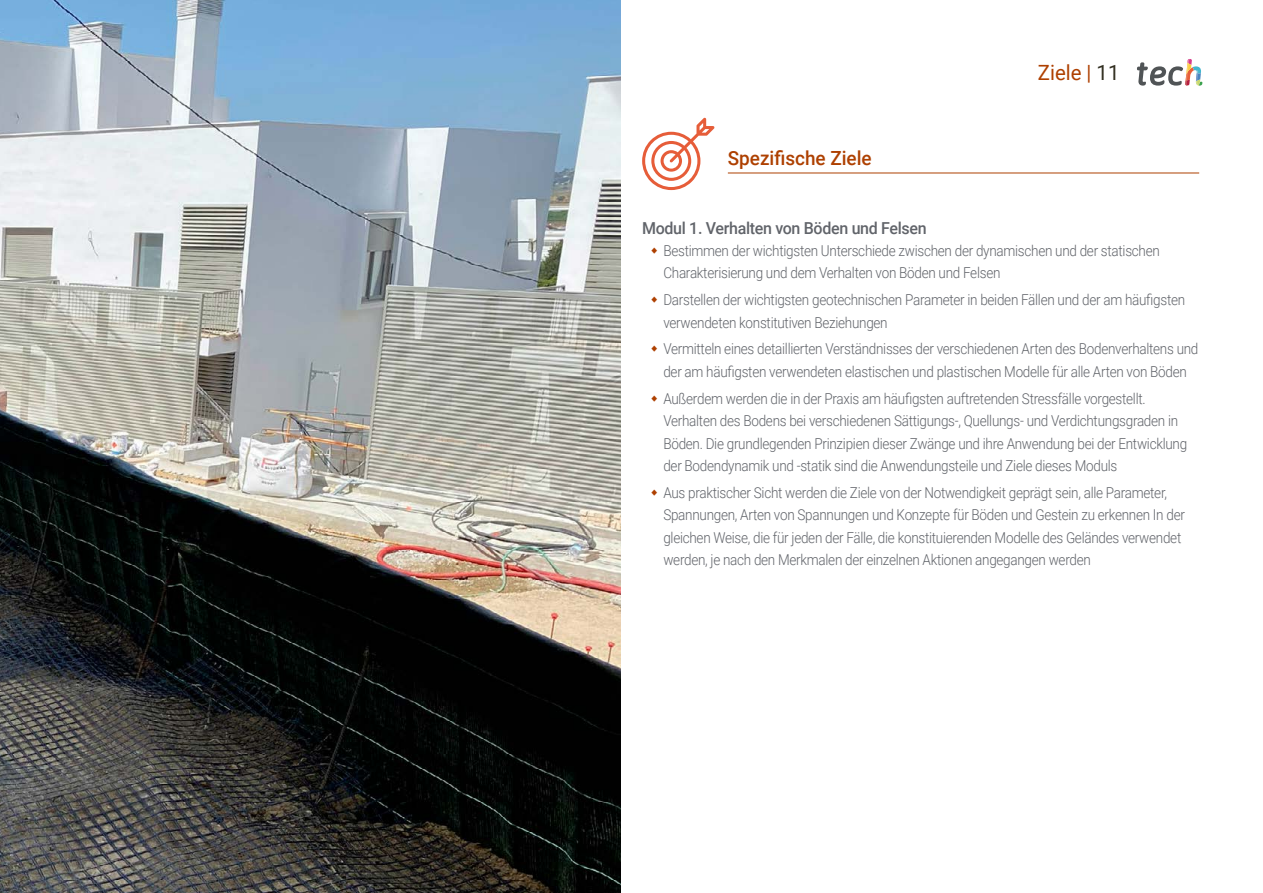
<style>
.page{position:relative;width:1263px;height:893px;background:#fff}
.page>*{position:absolute;margin:0;border:0;box-sizing:border-box;transform-origin:0 0}
.t1{font:21px "Roboto";color:#ae4000}
.t2{font:500 19.5px "Roboto";color:#ae4000}
.t3{font:500 16.5px "Roboto";letter-spacing:-.02em;color:#61646a}
.t4{font:300 15px/22.5px "Roboto";letter-spacing:-.02em;color:#61646a;scale:.9 1}
.s1{color:#312e20}
</style>
<div class="page">
<hr style="left:728px;top:173px;width:471px;height:1px;background:#ae4000">
<svg style="left:642px;top:118px;width:72px;height:72px"></svg>
<svg style="left:1137px;top:59px;width:65px;height:27px"></svg>
<img style="left:0;top:0;width:621px;height:893px">
<h2 class="t2" style="left:728px;top:144px;width:145px">Spezifische Ziele</h2>
<h1 class="t1" style="left:1038px;top:57px;width:83px">Ziele | <span class="s1">11</span></h1>
<p class="t3" style="left:642px;top:216px;width:286px">Modul 1. Verhalten von Böden und Felsen</p>
<p class="t4" style="left:663px;top:239px;width:553px">Bestimmen der wichtigsten Unterschiede zwischen der dynamischen und der statischen<br>Charakterisierung und dem Verhalten von Böden und Felsen</p>
<p class="t4" style="left:663px;top:288px;width:581px">Darstellen der wichtigsten geotechnischen Parameter in beiden Fällen und der am häufigsten verwendeten konstitutiven Beziehungen</p>
<p class="t4" style="left:663px;top:337px;width:596px">Vermitteln eines detaillierten Verständnisses der verschiedenen Arten des Bodenverhaltens und der am häufigsten verwendeten elastischen und plastischen Modelle für alle Arten von Böden</p>
<p class="t4" style="left:663px;top:386px;width:584px">Außerdem werden die in der Praxis am häufigsten auftretenden Stressfälle vorgestellt.<br>Verhalten des Bodens bei verschiedenen Sättigungs-, Quellungs- und Verdichtungsgraden in Böden. Die grundlegenden Prinzipien dieser Zwänge und ihre Anwendung bei der Entwicklung der Bodendynamik und -statik sind die Anwendungsteile und Ziele dieses Moduls</p>
<p class="t4" style="left:663px;top:481px;width:581px">Aus praktischer Sicht werden die Ziele von der Notwendigkeit geprägt sein, alle Parameter, Spannungen, Arten von Spannungen und Konzepte für Böden und Gestein zu erkennen In der gleichen Weise, die für jeden der Fälle, die konstituierenden Modelle des Geländes verwendet werden, je nach den Merkmalen der einzelnen Aktionen angegangen werden</p>
</div>
